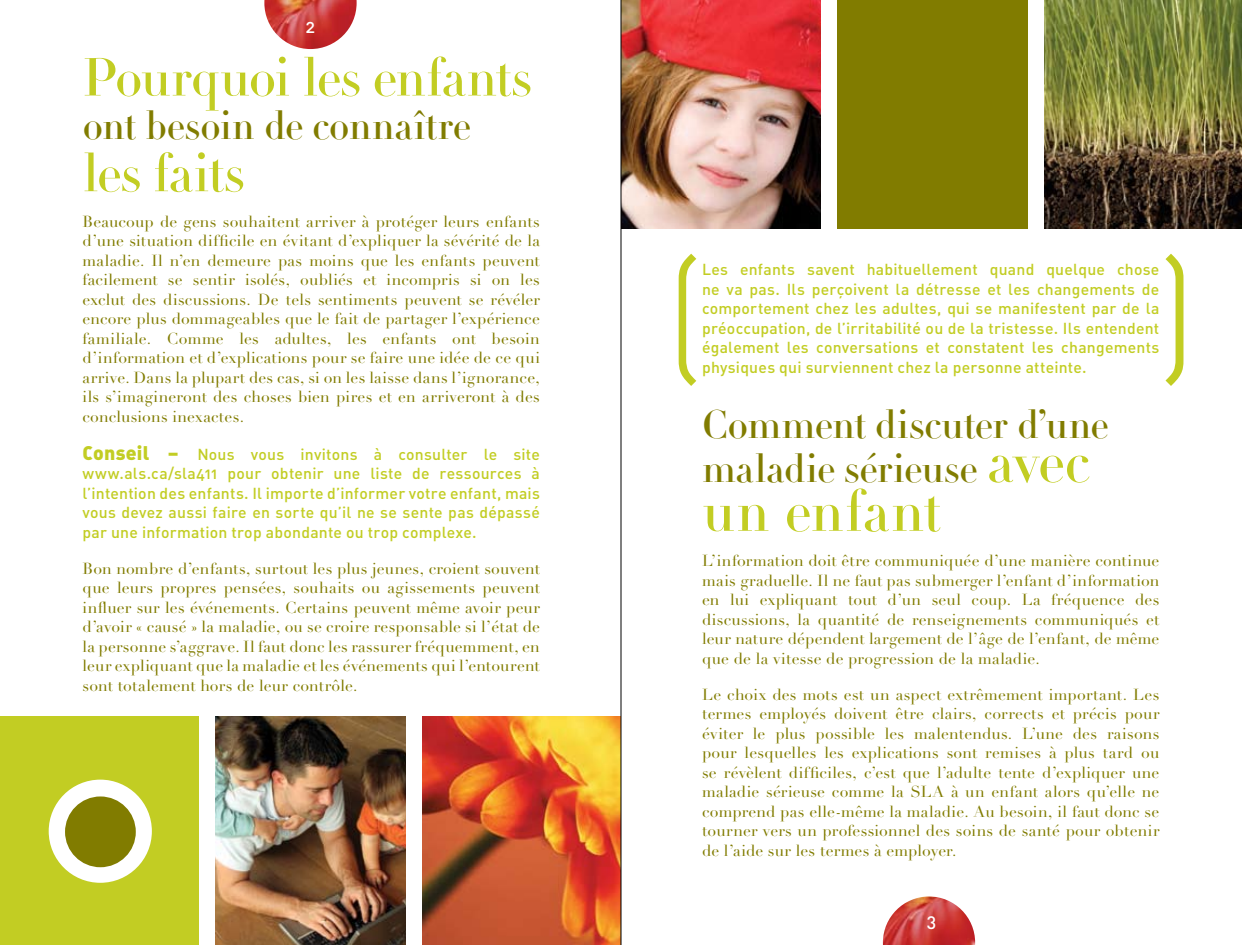
<style>
.page{position:relative;width:1242px;height:945px;background:#fff}
.page>*{position:absolute;margin:0;border:0;box-sizing:border-box;transform-origin:0 0}
.t1{font:147px "DIN Light Alternate";color:#c2cd23}
.t2{font:57px "Didot LH Headline";letter-spacing:-.005em;color:#c2cd23}
.t3{font:52.5px "Didot LH Headline";letter-spacing:-.03em;color:#c2cd23}
.t4{font:39px/43.2px "Didot LH Headline";letter-spacing:-.01em;color:#817c00}
.t5{font:15.75px/19.5px "Didot LH";letter-spacing:.01em;color:#817c00;text-align:justify}
.t6{font:15.75px/19.5px "DIN Medium Alternate";letter-spacing:.015em;color:#c2cd23;text-align:justify}
.s1{font-family:"DIN Black Alternate";font-size:19.5px}
.s2{font-size:57px;color:#c2cd23}
</style>
<div class="page">
<div style="left:829px;top:0;width:211px;height:230px;background:#817c00"></div>
<img style="left:883px;top:896px;width:92px;height:49px">
<img style="left:264px;top:0;width:93px;height:49px">
<img style="left:1044px;top:0;width:198px;height:229px">
<div style="left:0;top:715px;width:201px;height:230px;background:#c2cd23"></div>
<img style="left:422px;top:715px;width:199px;height:230px">
<img style="left:215px;top:716px;width:191px;height:229px">
<img style="left:622px;top:0;width:199px;height:229px">
<div style="left:49px;top:780px;width:103px;height:103px;background:#fff;border-radius:50%"></div>
<div style="left:65px;top:796px;width:71px;height:71px;background:#817c00;border-radius:50%"></div>
<div style="left:199px;top:714px;width:16px;height:231px;background:#fff"></div>
<div style="left:821px;top:0;width:16px;height:231px;background:#fff"></div>
<div style="left:1028px;top:0;width:16px;height:231px;background:#fff"></div>
<hr style="left:621px;top:0;width:1px;height:945px;background:#000">
<svg style="left:307px;top:22px;width:7px;height:11px"></svg>
<svg style="left:927px;top:916px;width:8px;height:13px"></svg>
<h3 class="t3" style="left:82px;top:46px;width:451px">Pourquoi les enfants</h3>
<h3 class="t4" style="left:82px;top:105px;width:390px">ont besoin de connaître</h3>
<h3 class="t3" style="left:82px;top:141px;width:164px">les faits</h3>
<p class="t5" style="left:82px;top:212px;width:459px">Beaucoup de gens souhaitent arriver à protéger leurs enfants d’une situation difficile en évitant d’expliquer la sévérité de la maladie. Il n’en demeure pas moins que les enfants peuvent facilement se sentir isolés, oubliés et incompris si on les exclut des discussions. De tels sentiments peuvent se révéler encore plus dommageables que le fait de partager l’expérience familiale. Comme les adultes, les enfants ont besoin d’information et d’explications pour se faire une idée de ce qui arrive. Dans la plupart des cas, si on les laisse dans l’ignorance, ils s’imagineront des choses bien pires et en arriveront à des conclusions inexactes.</p>
<p class="t6" style="left:82px;top:444px;width:459px"><span class="s1">Conseil −</span> Nous vous invitons à consulter le site www.als.ca/sla411 pour obtenir une liste de ressources à l’intention des enfants. Il importe d’informer votre enfant, mais vous devez aussi faire en sorte qu’il ne se sente pas dépassé par une information trop abondante ou trop complexe.</p>
<p class="t5" style="left:82px;top:559px;width:459px">Bon nombre d’enfants, surtout les plus jeunes, croient souvent que leurs propres pensées, souhaits ou agissements peuvent influer sur les événements. Certains peuvent même avoir peur d’avoir « causé » la maladie, ou se croire responsable si l’état de la personne s’aggrave. Il faut donc les rassurer fréquemment, en leur expliquant que la maladie et les événements qui l’entourent sont totalement hors de leur contrôle.</p>
<h1 class="t1" style="left:664px;top:229px;width:43px">(</h1>
<h1 class="t1" style="left:1156px;top:229px;width:43px">)</h1>
<p class="t6" style="left:702px;top:259px;width:459px">Les enfants savent habituellement quand quelque chose ne va pas. Ils perçoivent la détresse et les changements de comportement chez les adultes, qui se manifestent par de la préoccupation, de l’irritabilité ou de la tristesse. Ils entendent également les conversations et constatent les changements physiques qui surviennent chez la personne atteinte.</p>
<h3 class="t4" style="left:702px;top:404px;width:408px">Comment discuter d’une maladie sérieuse <span class="s2">avec</span></h3>
<h2 class="t2" style="left:702px;top:477px;width:240px">un enfant</h2>
<p class="t5" style="left:702px;top:552px;width:459px">L’information doit être communiquée d’une manière continue mais graduelle. Il ne faut pas submerger l’enfant d’information en lui expliquant tout d’un seul coup. La fréquence des discussions, la quantité de renseignements communiqués et leur nature dépendent largement de l’âge de l’enfant, de même que de la vitesse de progression de la maladie.</p>
<p class="t5" style="left:702px;top:685px;width:459px">Le choix des mots est un aspect extrêmement important. Les termes employés doivent être clairs, corrects et précis pour éviter le plus possible les malentendus. L’une des raisons pour lesquelles les explications sont remises à plus tard ou se révèlent difficiles, c’est que l’adulte tente d’expliquer une maladie sérieuse comme la SLA à un enfant alors qu’elle ne comprend pas elle-même la maladie. Au besoin, il faut donc se tourner vers un professionnel des soins de santé pour obtenir de l’aide sur les termes à employer.</p>
</div>
